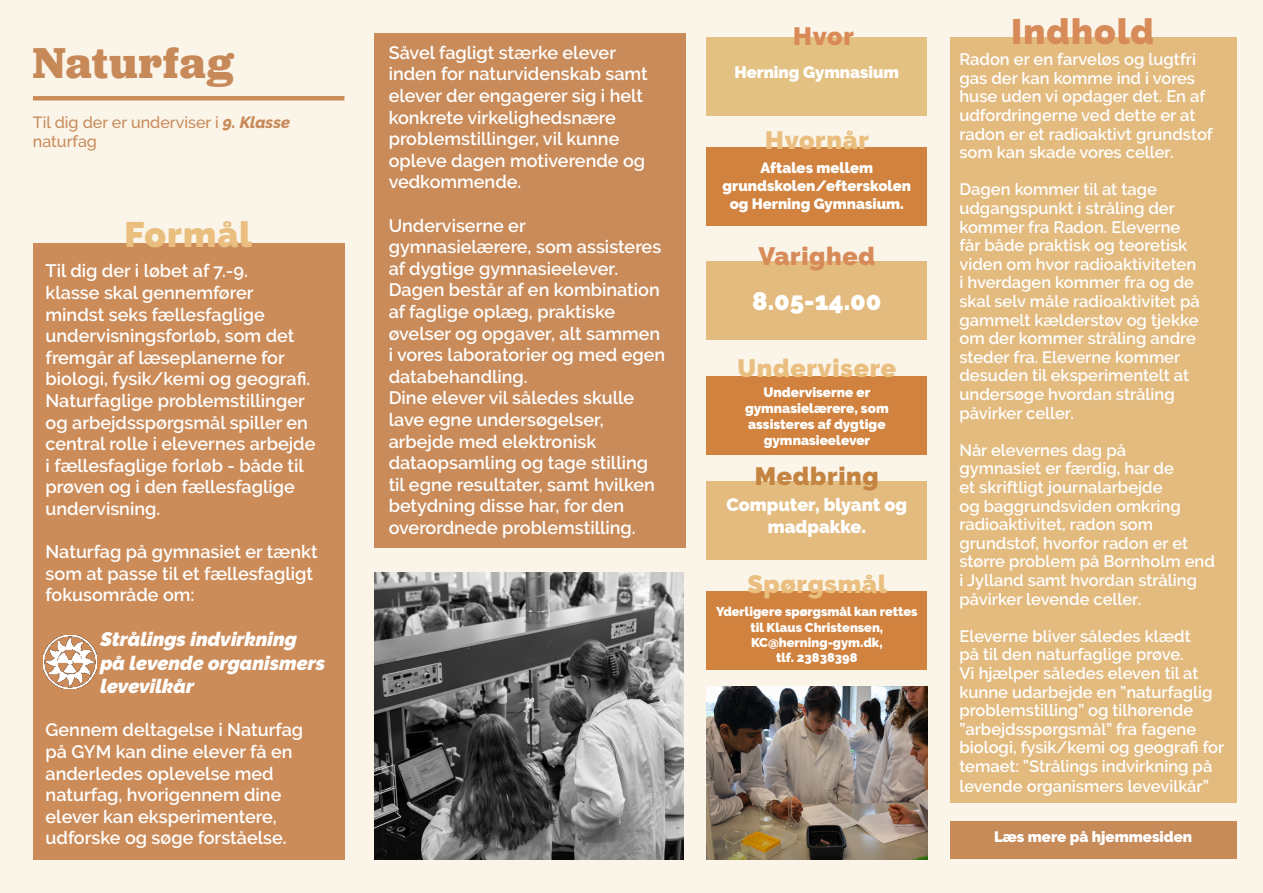
<style>
.page{position:relative;width:1263px;height:893px;background:#fbf4e8}
.page>*{position:absolute;margin:0;border:0;box-sizing:border-box;transform-origin:0 0}
.t1{font:700 45px "Jubilat";letter-spacing:.025em;color:#c78958}
.t2{font:900 35.4px "Raleway";letter-spacing:.03em;color:#d78b58}
.t3{font:900 35.4px "Raleway";letter-spacing:.03em;color:#e9be7f}
.t4{font:900 25.5px "Raleway";color:#fff}
.t5{font:900 25.05px "Raleway";letter-spacing:.03em;color:#e9be7f}
.t6{font:900 25.05px "Raleway";letter-spacing:.03em;color:#c48442}
.t7{font:900 25.05px "Raleway";letter-spacing:.03em;color:#d78b58}
.t8{font:900 25.05px "Raleway";color:#d98a57}
.t9{font:italic 900 19.5px/23.4px "Raleway";color:#fff}
.t10{font:600 18px/21.6px "Raleway";color:#fff}
.t11{font:900 18px/22.5px "Raleway";color:#fff;text-align:center}
.t12{font:600 16.5px/18.6px "Raleway";color:#fff}
.t13{font:900 16.5px "Raleway";color:#fff}
.t14{font:500 16.05px/19.4px "Raleway";color:#c78958}
.t15{font:900 15px "Raleway";color:#fff}
.t16{font:900 14.85px/17.9px "Raleway";color:#fff;text-align:center}
.t17{font:900 13.5px/16.2px "Raleway";color:#fff;text-align:center}
.t18{font:900 12.75px/15.3px "Raleway";color:#fff;text-align:center}
.s1{font-weight:800;font-style:italic}
</style>
<div class="page">
<div style="left:33px;top:243px;width:311px;height:616px;background:#cc8c59"></div>
<div style="left:374px;top:34px;width:312px;height:514px;background:#c98b59"></div>
<div style="left:950px;top:37px;width:286px;height:766px;background:#e3bb7f"></div>
<div style="left:706px;top:37px;width:221px;height:79px;background:#e3c183"></div>
<div style="left:706px;top:481px;width:221px;height:79px;background:#e3bb7f"></div>
<div style="left:706px;top:591px;width:221px;height:79px;background:#d0823e"></div>
<div style="left:950px;top:821px;width:286px;height:38px;background:#c78a59"></div>
<div style="left:706px;top:147px;width:221px;height:79px;background:#d0823e"></div>
<div style="left:706px;top:376px;width:221px;height:79px;background:#d0823e"></div>
<div style="left:706px;top:261px;width:221px;height:79px;background:#e3bb7f"></div>
<div style="left:33px;top:96px;width:311px;height:5px;background:#cc8c59"></div>
<img style="left:374px;top:572px;width:309px;height:287px">
<img style="left:706px;top:686px;width:221px;height:173px">
<img style="left:43px;top:635px;width:53px;height:53px">
<h1 class="t1" style="left:33px;top:34px;width:202px">Naturfag</h1>
<p class="t14" style="left:33px;top:113px;width:259px">Til dig der er underviser i <span class="s1">9. Klasse </span>naturfag</p>
<h2 class="t3" style="left:125px;top:214px;width:129px">Formål</h2>
<p class="t10" style="left:46px;top:260px;width:271px">Til dig der i løbet af 7.-9.<br>klasse skal gennemfører mindst seks fællesfaglige undervisningsforløb, som det fremgår af læseplanerne for biologi, fysik/kemi og geografi.<br>Naturfaglige problemstillinger og arbejdsspørgsmål spiller en central rolle i elevernes arbejde i fællesfaglige forløb - både til prøven og i den fællesfaglige undervisning.</p>
<p class="t10" style="left:46px;top:541px;width:274px">Naturfag på gymnasiet er tænkt som at passe til et fællesfagligt fokusområde om:</p>
<p class="t9" style="left:100px;top:628px;width:226px">Strålings indvirkning på levende organismers levevilkår</p>
<p class="t10" style="left:46px;top:719px;width:259px">Gennem deltagelse i Naturfag på GYM kan dine elever få en anderledes oplevelse med naturfag, hvorigennem dine elever kan eksperimentere, udforske og søge forståelse.</p>
<p class="t10" style="left:389px;top:42px;width:261px">Såvel fagligt stærke elever inden for naturvidenskab samt elever der engagerer sig i helt konkrete virkelighedsnære problemstillinger, vil kunne opleve dagen motiverende og vedkommende.</p>
<p class="t10" style="left:389px;top:214px;width:278px">Underviserne er gymnasielærere, som assisteres af dygtige gymnasieelever.<br>Dagen består af en kombination af faglige oplæg, praktiske øvelser og opgaver, alt sammen i vores laboratorier og med egen databehandling.<br>Dine elever vil således skulle lave egne undersøgelser, arbejde med elektronisk dataopsamling og tage stilling til egne resultater, samt hvilken betydning disse har, for den overordnede problemstilling.</p>
<h3 class="t8" style="left:793px;top:21px;width:62px">Hvor</h3>
<h2 class="t2" style="left:1011px;top:11px;width:144px">Indhold</h2>
<p class="t13" style="left:734px;top:63px;width:166px">Herning Gymnasium</p>
<h3 class="t5" style="left:765px;top:125px;width:105px">Hvornår</h3>
<p class="t16" style="left:723px;top:159px;width:190px">Aftales mellem grundskolen/efterskolen og Herning Gymnasium.</p>
<h3 class="t7" style="left:758px;top:242px;width:118px">Varighed</h3>
<h3 class="t4" style="left:752px;top:286px;width:131px">8.05-14.00</h3>
<h3 class="t5" style="left:737px;top:354px;width:160px">Undervisere</h3>
<p class="t17" style="left:745px;top:384px;width:145px">Underviserne er gymnasielærere, som assisteres af dygtige gymnasieelever</p>
<h3 class="t6" style="left:755px;top:462px;width:125px">Medbring</h3>
<p class="t11" style="left:726px;top:493px;width:182px">Computer, blyant og madpakke.</p>
<h3 class="t5" style="left:747px;top:569px;width:141px">Spørgsmål</h3>
<p class="t18" style="left:716px;top:604px;width:203px">Yderligere spørgsmål kan rettes til Klaus Christensen,<br>KC@herning-gym.dk,<br>tlf. 23838398</p>
<p class="t12" style="left:959px;top:50px;width:255px">Radon er en farveløs og lugtfri gas der kan komme ind i vores huse uden vi opdager det. En af udfordringerne ved dette er at radon er et radioaktivt grundstof som kan skade vores celler.</p>
<p class="t12" style="left:959px;top:180px;width:242px">Dagen kommer til at tage udgangspunkt i stråling der kommer fra Radon. Eleverne får både praktisk og teoretisk viden om hvor radioaktiviteten i hverdagen kommer fra og de skal selv måle radioaktivitet på gammelt kælderstøv og tjekke om der kommer stråling andre steder fra. Eleverne kommer desuden til eksperimentelt at undersøge hvordan stråling påvirker celler.</p>
<p class="t12" style="left:959px;top:441px;width:257px">Når elevernes dag på<br>gymnasiet er færdig, har de<br>et skriftligt journalarbejde<br>og baggrundsviden omkring radioaktivitet, radon som grundstof, hvorfor radon er et større problem på Bornholm end i Jylland samt hvordan stråling påvirker levende celler.</p>
<p class="t12" style="left:959px;top:626px;width:266px">Eleverne bliver således klædt<br>på til den naturfaglige prøve.<br>Vi hjælper således eleven til at kunne udarbejde en ”naturfaglig problemstilling” og tilhørende ”arbejdsspørgsmål” fra fagene biologi, fysik/kemi og geografi for temaet: ”Strålings indvirkning på levende organismers levevilkår”</p>
<p class="t15" style="left:994px;top:828px;width:200px">Læs mere på hjemmesiden</p>
</div>
